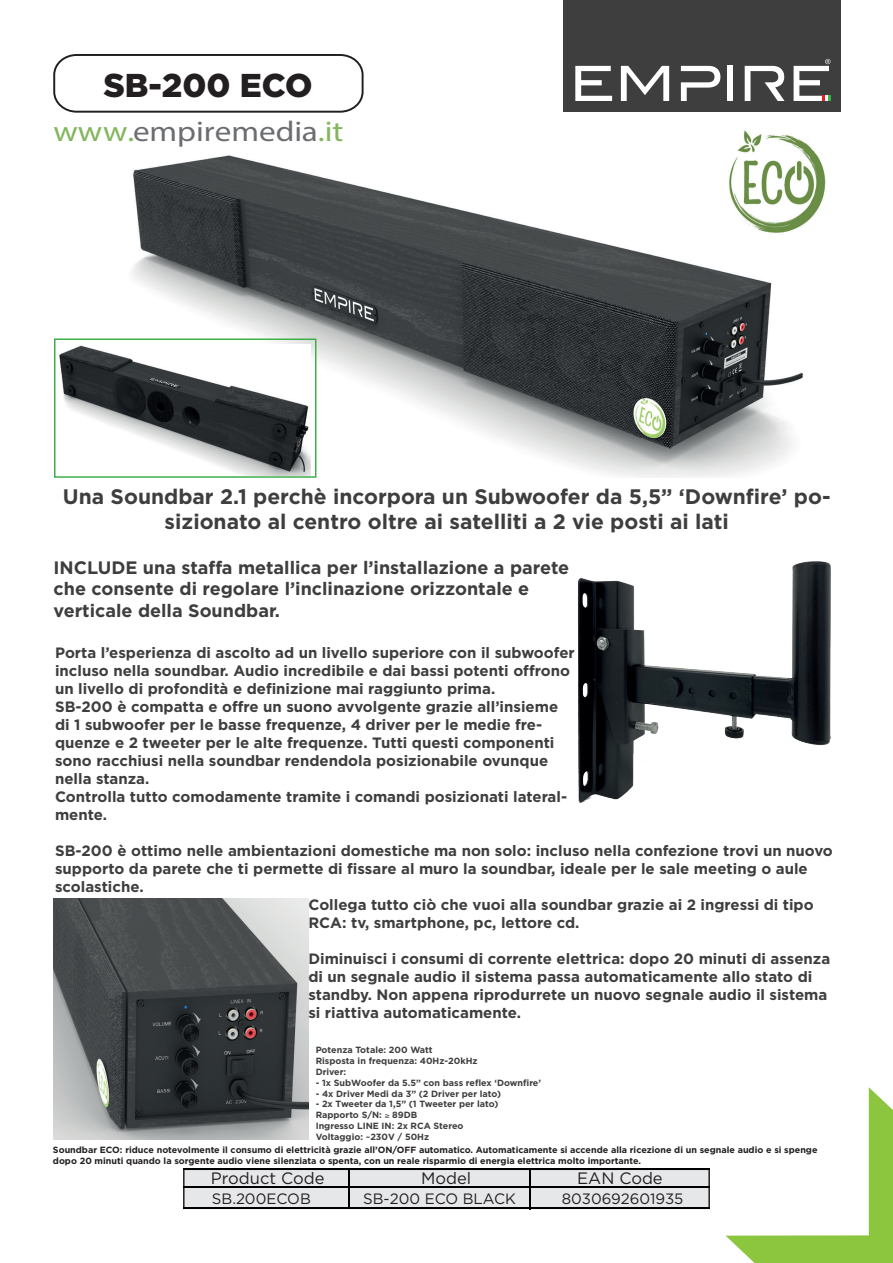
<style>
.page{position:relative;width:893px;height:1263px;background:#fff}
.page>*{position:absolute;margin:0;border:0;box-sizing:border-box;transform-origin:0 0}
.t1{font:900 33px "Gotham";color:#231f20}
.t2{font:28.65px "Myriad Pro";color:#6c6d70;scale:1.16 1}
.t3{font:700 21px/25.2px "Gotham";color:#3e3e3f;text-align:center}
.t4{font:700 18px/21.6px "Gotham";color:#3e3e3f}
.t5{font:16.5px "Gotham";color:#231f20}
.t6{font:700 15px/18px "Gotham";color:#3e3e3f}
.t7{font:15px "Gotham";color:#231f20}
.t8{font:700 9px/10.8px "Gotham";color:#231f20}
.t9{font:700 9px/10.8px "Gotham";color:#3e3e3f}
.s1{color:#83b65d}
</style>
<div class="page">
<div style="left:184px;top:1169px;width:525px;height:39px;background:#e6e7e9"></div>
<svg style="left:348px;top:1168px;width:1px;height:41px"></svg>
<hr style="left:183px;top:1168px;width:165px;height:2px;background:#000">
<hr style="left:349px;top:1168px;width:180px;height:2px;background:#000">
<hr style="left:530px;top:1168px;width:180px;height:2px;background:#000">
<hr style="left:183px;top:1186px;width:165px;height:2px;background:#000">
<hr style="left:349px;top:1186px;width:180px;height:2px;background:#000">
<hr style="left:530px;top:1186px;width:180px;height:2px;background:#000">
<hr style="left:183px;top:1207px;width:165px;height:2px;background:#000">
<hr style="left:349px;top:1207px;width:180px;height:2px;background:#000">
<svg style="left:529px;top:1168px;width:1px;height:41px"></svg>
<hr style="left:530px;top:1207px;width:180px;height:2px;background:#000">
<div style="left:563px;top:0;width:278px;height:112px;background:#3e3e3f"></div>
<svg style="left:575px;top:66px;width:37px;height:35px"></svg>
<svg style="left:621px;top:66px;width:48px;height:35px"></svg>
<svg style="left:681px;top:66px;width:39px;height:35px"></svg>
<div style="left:727px;top:66px;width:6px;height:35px;background:#fff"></div>
<svg style="left:745px;top:66px;width:39px;height:35px"></svg>
<svg style="left:794px;top:59px;width:36px;height:42px"></svg>
<svg style="left:53px;top:54px;width:311px;height:59px"></svg>
<svg style="left:725px;top:1087px;width:168px;height:176px"></svg>
<img style="left:132px;top:155px;width:672px;height:323px">
<img style="left:54px;top:898px;width:254px;height:242px">
<img style="left:578px;top:561px;width:253px;height:242px">
<img style="left:59px;top:344px;width:252px;height:131px">
<div style="left:54px;top:338px;width:262px;height:140px;border:2px solid #40ae49"></div>
<img style="left:723px;top:130px;width:103px;height:107px">
<h1 class="t1" style="left:103px;top:67px;width:211px">SB-200 ECO</h1>
<h2 class="t2" style="left:53px;top:114px;width:251px"><span class="s1">www.</span>empiremedia<span class="s1">.it</span></h2>
<h3 class="t3" style="left:63px;top:483px;width:769px">Una Soundbar 2.1 perchè incorpora un Subwoofer da 5,5” ‘Downfire’ po&shy;sizionato al centro oltre ai satelliti a 2 vie posti ai lati</h3>
<p class="t4" style="left:54px;top:556px;width:517px">INCLUDE una staffa metallica per l’installazione a parete che consente di regolare l’inclinazione orizzontale e verticale della Soundbar.</p>
<p class="t6" style="left:55px;top:643px;width:521px">Porta l’esperienza di ascolto ad un livello superiore con il subwoofer incluso nella soundbar. Audio incredibile e dai bassi potenti offrono un livello di profondità e definizione mai raggiunto prima.<br>SB-200 è compatta e offre un suono avvolgente grazie all’insieme di 1 subwoofer per le basse frequenze, 4 driver per le medie fre&shy;quenze e 2 tweeter per le alte frequenze. Tutti questi componenti sono racchiusi nella soundbar rendendola posizionabile ovunque nella stanza.<br>Controlla tutto comodamente tramite i comandi posizionati lateral&shy;mente.</p>
<p class="t6" style="left:55px;top:841px;width:779px">SB-200 è ottimo nelle ambientazioni domestiche ma non solo: incluso nella confezione trovi un nuovo</p>
<p class="t6" style="left:55px;top:859px;width:754px">supporto da parete che ti permette di fissare al muro la soundbar, ideale per le sale meeting o aule</p>
<p class="t6" style="left:55px;top:877px;width:90px">scolastiche.</p>
<p class="t6" style="left:308px;top:895px;width:507px">Collega tutto ciò che vuoi alla soundbar grazie ai 2 ingressi di tipo</p>
<p class="t6" style="left:308px;top:913px;width:273px">RCA: tv, smartphone, pc, lettore cd.</p>
<p class="t6" style="left:308px;top:949px;width:523px">Diminuisci i consumi di corrente elettrica: dopo 20 minuti di assenza di un segnale audio il sistema passa automaticamente allo stato di standby. Non appena riprodurrete un nuovo segnale audio il sistema si riattiva automaticamente.</p>
<p class="t9" style="left:316px;top:1044px;width:163px">Potenza Totale: 200 Watt<br>Risposta in frequenza: 40Hz-20kHz<br>Driver:</p>
<p class="t9" style="left:316px;top:1077px;width:227px">- 1x SubWoofer da 5.5” con bass reflex ‘Downfire’</p>
<p class="t9" style="left:316px;top:1088px;width:187px">- 4x Driver Medi da 3” (2 Driver per lato)</p>
<p class="t9" style="left:316px;top:1098px;width:184px">- 2x Tweeter da 1,5” (1 Tweeter per lato)<br>Rapporto S/N: ≥ 89DB<br>Ingresso LINE IN: 2x RCA Stereo<br>Voltaggio: ~230V / 50Hz</p>
<p class="t8" style="left:53px;top:1145px;width:766px">Soundbar ECO: riduce notevolmente il consumo di elettricità grazie all’ON/OFF automatico. Automaticamente si accende alla ricezione di un segnale audio e si spenge dopo 20 minuti quando la sorgente audio viene silenziata o spenta, con un reale risparmio di energia elettrica molto importante.</p>
<p class="t5" style="left:211px;top:1169px;width:115px">Product Code</p>
<p class="t5" style="left:421px;top:1169px;width:52px">Model</p>
<p class="t5" style="left:577px;top:1169px;width:87px">EAN Code</p>
<p class="t7" style="left:212px;top:1191px;width:100px">SB.200ECOB</p>
<p class="t7" style="left:363px;top:1191px;width:154px">SB-200 ECO BLACK</p>
<p class="t7" style="left:562px;top:1191px;width:123px">8030692601935</p>
</div>
